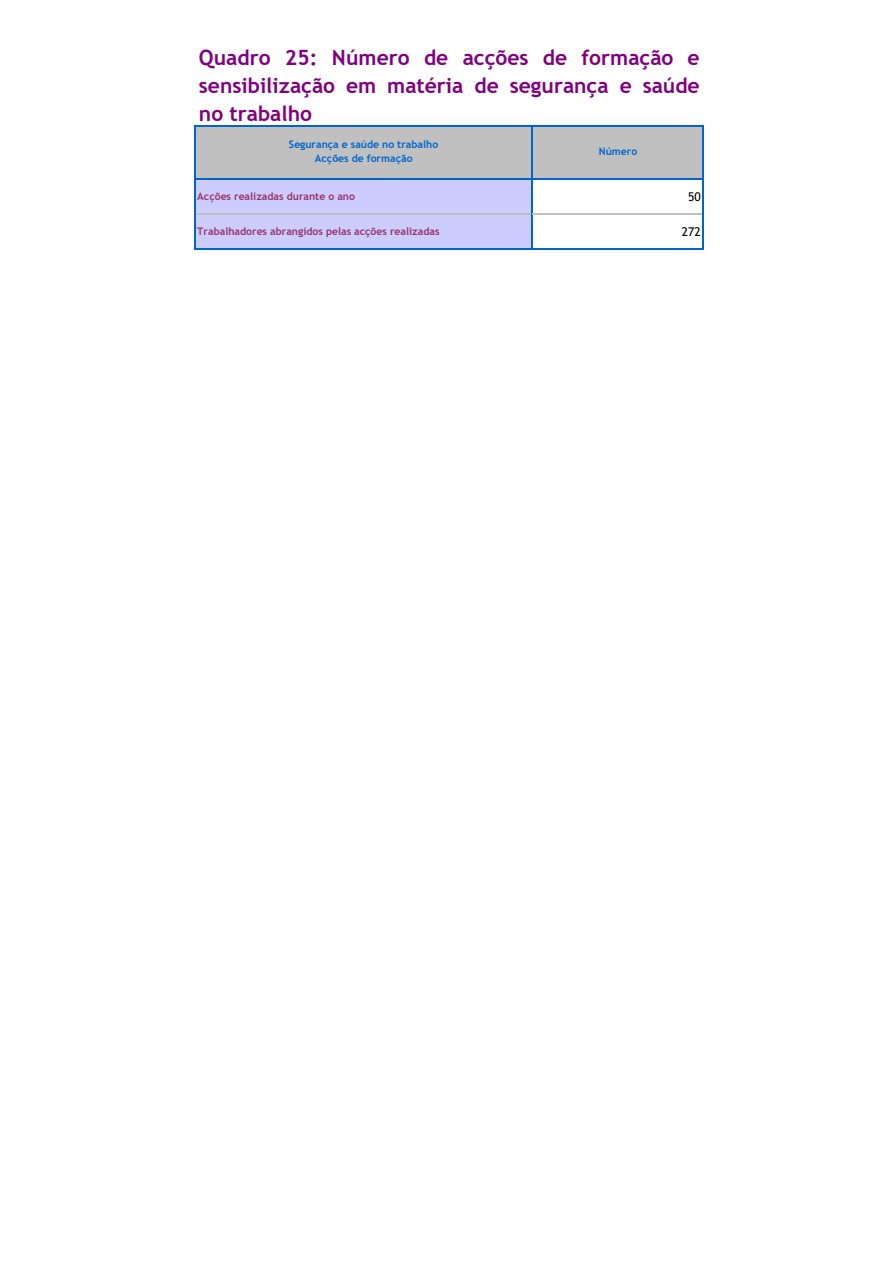
<style>
.page{position:relative;width:893px;height:1263px;background:#fff}
.page>*{position:absolute;margin:0;border:0;box-sizing:border-box;transform-origin:0 0}
.t1{font:700 21px/27.8px "Trebuchet MS";color:#800080;text-align:justify}
.t2{font:12px "Trebuchet MS";color:#000}
.t3{font:700 10.5px "Trebuchet MS";color:#936}
.t4{font:700 10.5px/14.1px "Trebuchet MS";color:#06c;text-align:center}
</style>
<div class="page">
<div style="left:196px;top:125px;width:507px;height:54px;background:#c0c0c0"></div>
<div style="left:196px;top:179px;width:336px;height:70px;background:#ccf"></div>
<hr style="left:196px;top:213px;width:335px;height:2px;background:#c0c0c0">
<hr style="left:194px;top:125px;width:2px;height:125px;background:#06c">
<hr style="left:531px;top:126px;width:1px;height:124px;background:#06c">
<hr style="left:702px;top:126px;width:2px;height:124px;background:#06c">
<hr style="left:196px;top:125px;width:508px;height:1px;background:#06c">
<hr style="left:196px;top:178px;width:508px;height:2px;background:#06c">
<hr style="left:532px;top:213px;width:170px;height:2px;background:#c0c0c0">
<hr style="left:196px;top:248px;width:508px;height:2px;background:#06c">
<p class="t1" style="left:199px;top:44px;width:502px">Quadro 25: Número de acções de formação e sensibilização em matéria de segurança e saúde no trabalho</p>
<p class="t4" style="left:599px;top:144px;width:40px">Número</p>
<p class="t4" style="left:289px;top:137px;width:151px">Segurança e saúde no trabalho<br>Acções de formação</p>
<p class="t3" style="left:197px;top:190px;width:159px">Acções realizadas durante o ano</p>
<p class="t2" style="left:688px;top:189px;width:14px">50</p>
<p class="t3" style="left:197px;top:225px;width:244px">Trabalhadores abrangidos pelas acções realizadas</p>
<p class="t2" style="left:682px;top:224px;width:20px">272</p>
</div>
